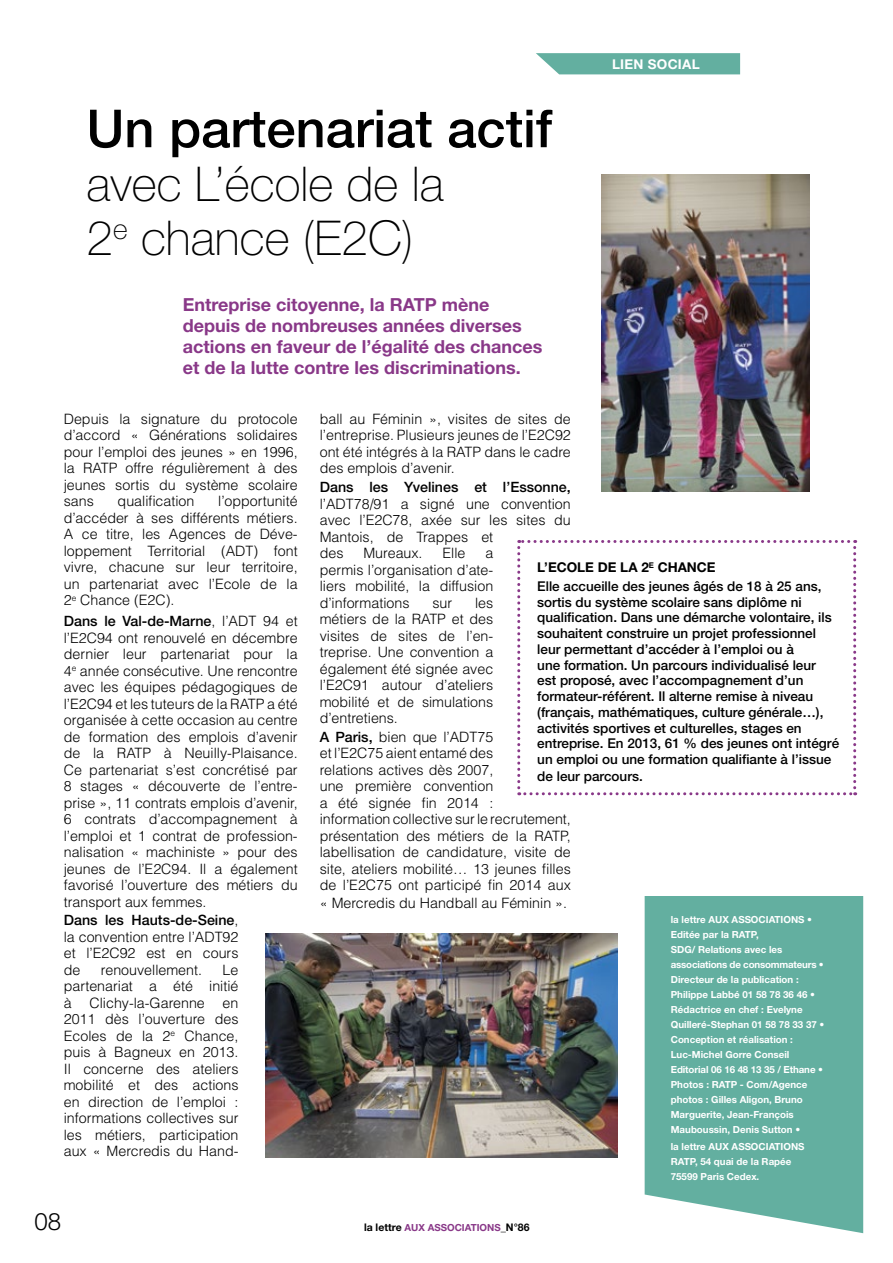
<style>
.page{position:relative;width:893px;height:1263px;background:#fff}
.page>*{position:absolute;margin:0;border:0;box-sizing:border-box;transform-origin:0 0}
.t1{font:500 52.5px "Helvetica Neue";color:#000}
.t2{font:100 48px/54px "Helvetica Neue";color:#000}
.t3{font:300 24px "Helvetica Neue";color:#000}
.t4{font:700 18px/21px "Helvetica Neue";color:#893888}
.t5{font:300 14.25px/16.5px "Helvetica";color:#000;text-align:justify}
.t6{font:500 14.25px "Helvetica Neue";color:#000}
.t7{font:500 13.5px/15.8px "Helvetica Neue";color:#000}
.t8{font:700 13.5px "Helvetica Neue";letter-spacing:.02em;color:#fff}
.t9{font:700 9.75px/15px "Helvetica Neue";color:#fff}
.t10{font:700 9.75px "Helvetica Neue";color:#893888}
.s1{font-family:"Helvetica";font-weight:300}
.s2{font-weight:700}
.s3{font-family:"Helvetica Neue";font-weight:500}
.s4{font-size:10.5px;color:#000}
</style>
<div class="page">
<div style="left:645px;top:896px;width:218px;height:337px;background:#63afa0"></div>
<svg style="left:536px;top:53px;width:204px;height:22px;background:#70b5a8"></svg>
<svg style="left:517px;top:540px;width:339px;height:255px"></svg>
<img style="left:266px;top:934px;width:352px;height:224px">
<img style="left:601px;top:174px;width:208px;height:317px">
<h1 class="t1" style="left:86px;top:97px;width:467px">Un partenariat actif</h1>
<h2 class="t2" style="left:86px;top:157px;width:359px">avec L’école de la<br>2<sup>e</sup> chance (E2C)</h2>
<p class="t4" style="left:183px;top:293px;width:361px">Entreprise citoyenne, la RATP mène depuis de nombreuses années diverses actions en faveur de l’égalité des chances et de la lutte contre les discriminations.</p>
<p class="t8" style="left:612px;top:56px;width:89px">LIEN SOCIAL</p>
<p class="t5" style="left:64px;top:410px;width:235px">Depuis la signature du protocole d’accord « Générations solidaires pour l’emploi des jeunes » en 1996, la RATP offre régulièrement à des jeunes sortis du système scolaire sans</p>
<p class="t5" style="left:118px;top:492px;width:78px">qualification</p>
<p class="t5" style="left:64px;top:492px;width:235px;text-indent:154px">l’opportunité d’accéder à ses différents métiers.<br>A ce titre, les Agences de Déve&shy;loppement Territorial (ADT) font vivre, chacune sur leur territoire, un partenariat avec l’Ecole de la 2<sup>e</sup> Chance (E2C).</p>
<p class="t6" style="left:64px;top:612px;width:235px">Dans le Val-de-Marne<span class="s1">, l’ADT 94 et</span></p>
<p class="t5" style="left:64px;top:629px;width:235px">l’E2C94 ont renouvelé en décembre dernier leur partenariat pour la 4<sup>e</sup> année consécutive. Une rencontre avec les équipes pédagogiques de l’E2C94 et les tuteurs de la RATP a été organisée à cette occasion au centre de formation des emplois d’avenir de la RATP à Neuilly-Plaisance.<br>Ce partenariat s’est concrétisé par 8 stages « découverte de l’entre&shy;prise », 11 contrats emplois d’avenir, 6 contrats d’accompagnement à l’emploi et 1 contrat de profession&shy;nalisation « machiniste » pour des jeunes de l’E2C94. Il a également favorisé l’ouverture des métiers du transport aux femmes.</p>
<p class="t6" style="left:64px;top:912px;width:176px">Dans les Hauts-de-Seine<span class="s1">,</span></p>
<p class="t5" style="left:64px;top:928px;width:176px">la convention entre l’ADT92 et l’E2C92 est en cours de</p>
<p class="t5" style="left:64px;top:961px;width:176px;text-indent:159px">Le partenariat a été initié à Clichy-la-Garenne en 2011 dès l’ouverture des Ecoles de la 2<sup>e</sup> Chance, puis à Bagneux en 2013.<br>Il concerne des ateliers mobilité et des actions en direction de l’emploi : informations collectives sur les métiers, participation aux « Mercredis du Hand-</p>
<p class="t5" style="left:101px;top:961px;width:103px">renouvellement.</p>
<p class="t5" style="left:320px;top:410px;width:253px">ball au Féminin », visites de sites de l’entreprise. Plusieurs jeunes de l’E2C92 ont été intégrés à la RATP dans le cadre des emplois d’avenir.</p>
<p class="t6" style="left:320px;top:478px;width:253px">Dans les Yvelines et l’Essonne,</p>
<p class="t5" style="left:320px;top:495px;width:253px;text-align:left">l’ADT78/91 a signé une convention avec l’E2C78, axée sur les sites du<br>Mantois, de Trappes et<br>des</p>
<p class="t5" style="left:363px;top:544px;width:61px">Mureaux.</p>
<p class="t5" style="left:442px;top:544px;width:24px">Elle</p>
<p class="t5" style="left:320px;top:544px;width:175px;text-indent:166px">a permis l’organisation d’ate&shy;liers mobilité, la diffusion d’informations</p>
<p class="t7" style="left:537px;top:558px;width:286px;line-height:18.6px"><span class="s2">L’ECOLE DE LA 2</span><sup>E</sup> <span class="s2">CHANCE<br></span>Elle accueille des jeunes âgés de 18 à 25 ans,</p>
<p class="t7" style="left:537px;top:594px;width:303px">sortis du système scolaire sans diplôme ni qualification. Dans une démarche volontaire, ils souhaitent construire un projet professionnel leur permettant d’accéder à l’emploi ou à<br>une formation. Un parcours individualisé leur<br>est proposé, avec l’accompagnement d’un formateur-référent. Il alterne remise à niveau (français, mathématiques, culture générale…), activités sportives et culturelles, stages en entreprise. En 2013, 61 % des jeunes ont intégré un emploi ou une formation qualifiante à l’issue de leur parcours.</p>
<p class="t5" style="left:320px;top:594px;width:175px;text-indent:155px">les métiers de la RATP et des visites de sites de l’en&shy;treprise. Une convention a également été signée avec l’E2C91 autour d’ateliers mobilité et de simulations d’entretiens.</p>
<p class="t5" style="left:320px;top:728px;width:253px;text-align:left"><span class="s3">A Paris,</span> bien que l’ADT75<br>et l’E2C75 aient entamé des<br>relations actives dès 2007,<br>une première convention<br>a été signée fin 2014 :<br>information collective sur le recrutement, présentation des métiers de la RATP, labellisation de candidature, visite de site, ateliers mobilité… 13 jeunes filles de l’E2C75 ont participé fin 2014 aux « Mercredis du Handball au Féminin ».</p>
<p class="t5" style="left:432px;top:594px;width:21px">sur</p>
<p class="t9" style="left:671px;top:912px;width:155px">la lettre AUX ASSOCIATIONS •<br>Editée par la RATP,<br>SDG/ Relations avec les associations de consommateurs •<br>Directeur de la publication :<br>Philippe Labbé 01 58 78 36 46 •<br>Rédactrice en chef : Evelyne<br>Quilleré-Stephan 01 58 78 33 37 •<br>Conception et réalisation :<br>Luc-Michel Gorre Conseil<br>Editorial 06 16 48 13 35 / Ethane •<br>Photos : RATP - Com/Agence photos : Gilles Aligon, Bruno<br>Marguerite, Jean-François<br>Mauboussin, Denis Sutton •</p>
<p class="t9" style="left:671px;top:1139px;width:135px">la lettre AUX ASSOCIATIONS<br>RATP, 54 quai de la Rapée<br>75599 Paris Cedex.</p>
<h3 class="t3" style="left:34px;top:1207px;width:28px">08</h3>
<p class="t10" style="left:364px;top:1222px;width:167px"><span class="s4">la lettre</span> AUX ASSOCIATIONS<span class="s4">_N°86</span></p>
</div>
